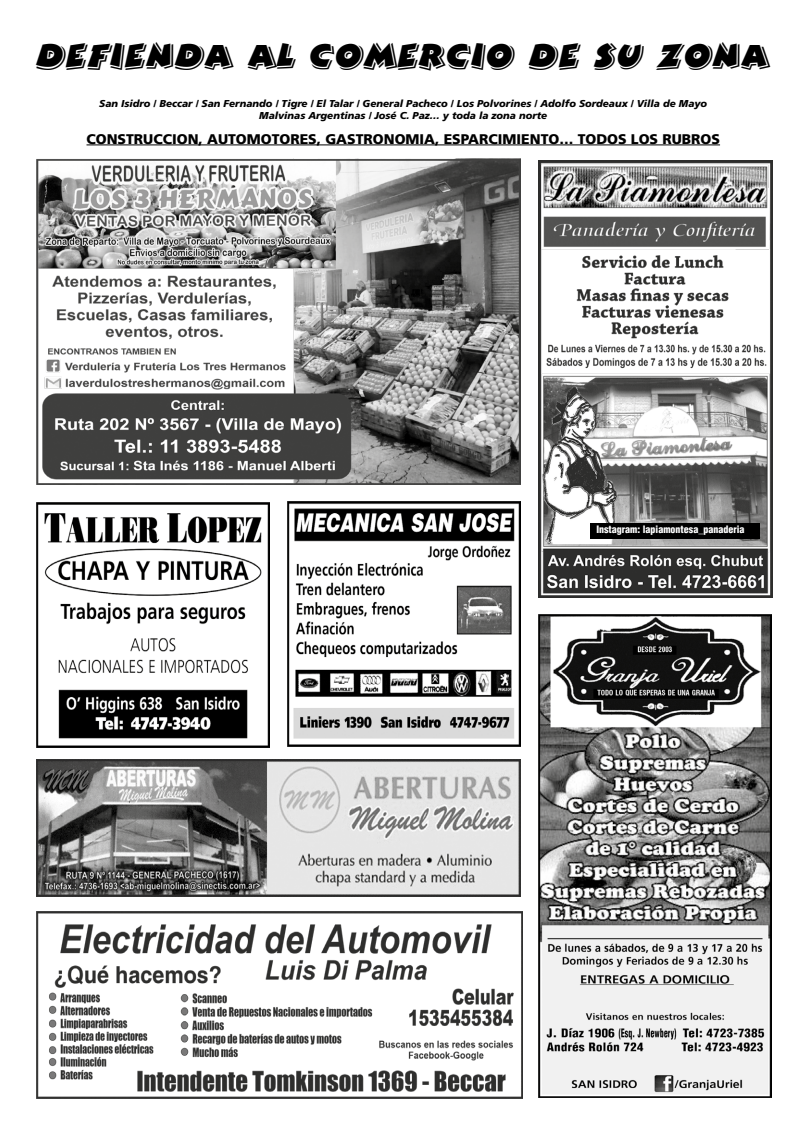
<style>
.page{position:relative;width:808px;height:1134px;background:#fff}
.page>*{position:absolute;margin:0;border:0;box-sizing:border-box;transform-origin:0 0}
.t1{font:40px "Bertram";color:#000}
.t2{font:900 14px "Frutiger LT Std";color:#000}
.t3{font:italic 900 10px/12px "Frutiger LT Std";color:#000;text-align:center}
.t4{font:900 condensed 10px "Helvetica";color:#fff}
</style>
<div class="page">
<hr style="left:86px;top:145px;width:634px;height:1px;background:#000">
<img style="left:538px;top:615px;width:234px;height:483px">
<img style="left:37px;top:159px;width:484px;height:325px">
<img style="left:36px;top:911px;width:486px;height:187px">
<img style="left:287px;top:501px;width:234px;height:245px">
<img style="left:36px;top:502px;width:234px;height:245px">
<img style="left:36px;top:759px;width:484px;height:137px">
<img style="left:538px;top:160px;width:235px;height:438px">
<div style="left:590px;top:523px;width:170px;height:15px;background:#000"></div>
<h1 class="t1" style="left:36px;top:33px;width:736px">DEFIENDA AL COMERCIO DE SU ZONA</h1>
<p class="t3" style="left:99px;top:98px;width:609px">San Isidro / Beccar / San Fernando / Tigre / El Talar / General Pacheco / Los Polvorines / Adolfo Sordeaux / Villa de Mayo<br>Malvinas Argentinas / José C. Paz… y toda la zona norte</p>
<h2 class="t2" style="left:86px;top:130px;width:635px">CONSTRUCCION, AUTOMOTORES, GASTRONOMIA, ESPARCIMIENTO… TODOS LOS RUBROS</h2>
<p class="t4" style="left:596px;top:523px;width:150px">Instagram: lapiamontesa_panaderia</p>
</div>
